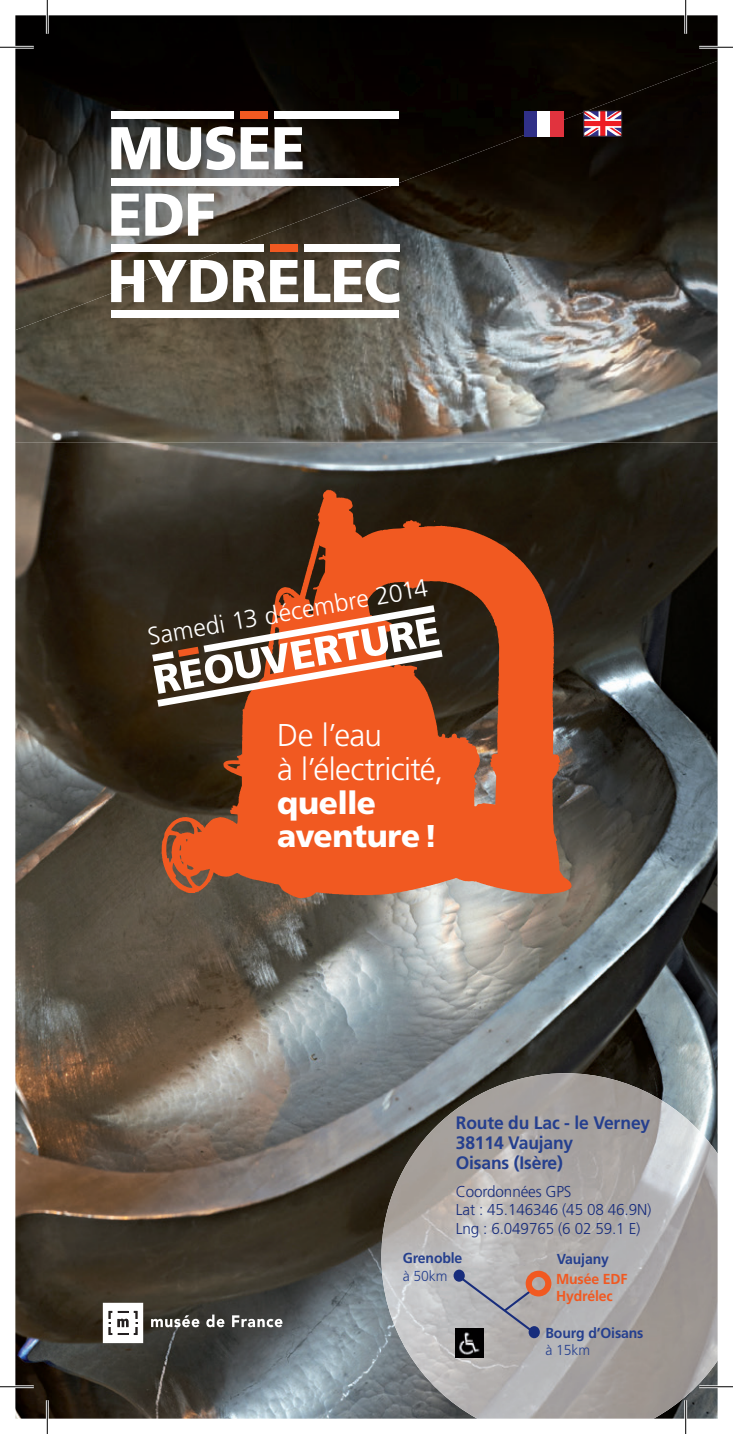
<style>
.page{position:relative;width:733px;height:1434px;background:#fff}
.page>*{position:absolute;margin:0;border:0;box-sizing:border-box;transform-origin:0 0}
.t1{font:300 31.5px/33.8px "Frutiger";letter-spacing:-.02em;color:#fff}
.t2{font:900 31.5px/33.8px "Frutiger";letter-spacing:-.015em;color:#fff}
.t3{font:300 24.75px "Frutiger";color:#fff}
.t4{font:700 18px/20.2px "Frutiger";letter-spacing:-.01em;color:#253f8e}
.t5{font:300 15.75px/18.9px "Frutiger";letter-spacing:-.01em;color:#182d7c}
.t6{font:700 14.4px "Frutiger";letter-spacing:-.01em;color:#253f8e}
.t7{font:700 14.4px/17.3px "Frutiger";letter-spacing:-.01em;color:#f15921}
.t8{font:300 14.4px "Frutiger";letter-spacing:-.01em;color:#253f8e}
</style>
<div class="page">
<img style="left:15px;top:15px;width:702px;height:1404px">
<img style="left:15px;top:61px;width:702px;height:382px">
<svg style="left:111px;top:126px;width:191px;height:44px"></svg>
<svg style="left:111px;top:194px;width:103px;height:42px"></svg>
<svg style="left:111px;top:259px;width:288px;height:44px"></svg>
<div style="left:304px;top:244px;width:95px;height:8px;background:#fff"></div>
<div style="left:274px;top:111px;width:125px;height:8px;background:#fff"></div>
<div style="left:270px;top:244px;width:27px;height:8px;background:#f15921"></div>
<div style="left:240px;top:111px;width:28px;height:8px;background:#f15921"></div>
<div style="left:111px;top:244px;width:153px;height:8px;background:#fff"></div>
<div style="left:111px;top:111px;width:122px;height:8px;background:#fff"></div>
<div style="left:111px;top:178px;width:288px;height:8px;background:#fff"></div>
<div style="left:111px;top:310px;width:288px;height:8px;background:#fff"></div>
<svg style="left:161px;top:488px;width:410px;height:410px;background:#a04621"></svg>
<svg style="left:145px;top:601px;width:304px;height:110px"></svg>
<img style="left:381px;top:1073px;width:336px;height:346px">
<div style="left:453px;top:1269px;width:11px;height:13px;background:#182d7c;border-radius:50%"></div>
<div style="left:528px;top:1326px;width:11px;height:12px;background:#182d7c;border-radius:50%"></div>
<svg style="left:459px;top:1276px;width:78px;height:60px;background:#a9a9af"></svg>
<img style="left:455px;top:1328px;width:28px;height:29px">
<div style="left:525px;top:1271px;width:26px;height:25px;border:6px solid #f15921;border-radius:50%"></div>
<svg style="left:206px;top:1314px;width:18px;height:14px"></svg>
<svg style="left:232px;top:1315px;width:50px;height:13px"></svg>
<svg style="left:151px;top:1315px;width:48px;height:12px"></svg>
<svg style="left:103px;top:1303px;width:40px;height:40px"></svg>
<svg style="left:585px;top:113px;width:34px;height:21px"></svg>
<div style="left:524px;top:111px;width:13px;height:25px;background:#303087"></div>
<div style="left:537px;top:111px;width:13px;height:25px;background:#fff"></div>
<div style="left:550px;top:111px;width:13px;height:25px;background:#e1333e"></div>
<hr style="left:0;top:46px;width:34px;height:3px;background:#fff">
<hr style="left:699px;top:46px;width:33px;height:3px;background:#fff">
<hr style="left:0;top:1385px;width:34px;height:3px;background:#fff">
<hr style="left:699px;top:1385px;width:33px;height:3px;background:#fff">
<hr style="left:46px;top:0;width:3px;height:34px;background:#fff">
<hr style="left:46px;top:1400px;width:3px;height:34px;background:#fff">
<hr style="left:684px;top:0;width:2px;height:34px;background:#fff">
<hr style="left:684px;top:1400px;width:2px;height:34px;background:#fff">
<hr style="left:0;top:47px;width:34px;height:1px;background:#000">
<hr style="left:699px;top:47px;width:33px;height:1px;background:#000">
<hr style="left:0;top:1386px;width:34px;height:1px;background:#000">
<hr style="left:699px;top:1386px;width:33px;height:1px;background:#000">
<hr style="left:47px;top:0;width:1px;height:34px;background:#000">
<hr style="left:47px;top:1400px;width:1px;height:34px;background:#000">
<hr style="left:685px;top:0;width:1px;height:34px;background:#000">
<hr style="left:685px;top:1400px;width:1px;height:34px;background:#000">
<h2 class="t3" style="left:145px;top:623px;width:285px;rotate:-10deg">Samedi 13 décembre 2014</h2>
<h1 class="t1" style="left:277px;top:718px;width:167px">De l’eau<br>à l’électricité,</h1>
<h1 class="t2" style="left:277px;top:785px;width:162px">quelle aventure !</h1>
<p class="t4" style="left:455px;top:1112px;width:196px">Route du Lac - le Verney<br>38114 Vaujany<br>Oisans (Isère)</p>
<p class="t5" style="left:455px;top:1182px;width:197px">Coordonnées GPS<br>Lat : 45.146346 (45 08 46.9N)<br>Lng : 6.049765 (6 02 59.1 E)</p>
<p class="t6" style="left:403px;top:1250px;width:61px">Grenoble</p>
<p class="t8" style="left:403px;top:1268px;width:46px">à 50km</p>
<p class="t6" style="left:556px;top:1250px;width:54px">Vaujany</p>
<p class="t7" style="left:556px;top:1270px;width:73px">Musée EDF<br>Hydrélec</p>
<p class="t6" style="left:545px;top:1324px;width:99px">Bourg d’Oisans</p>
<p class="t8" style="left:545px;top:1342px;width:46px">à 15km</p>
</div>
